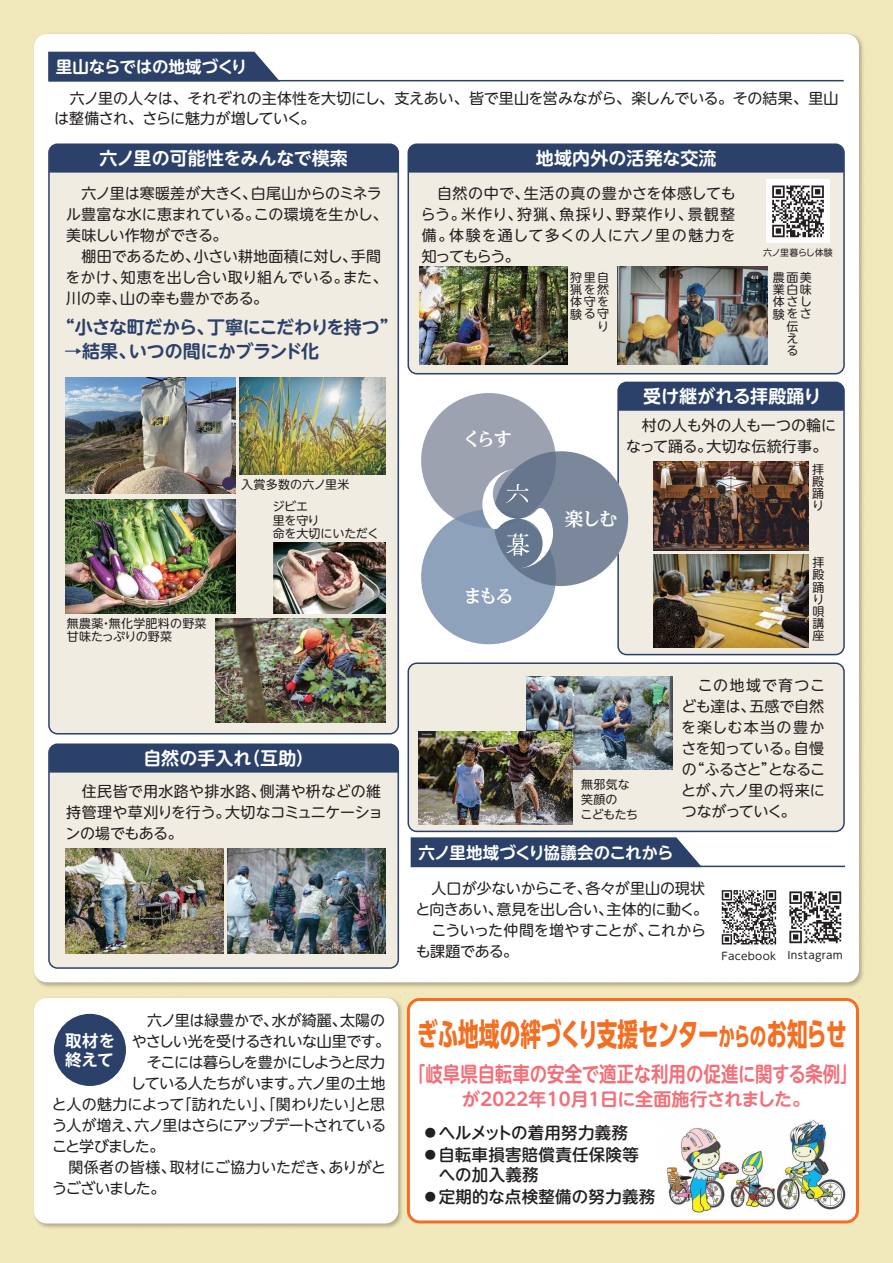
<style>
.page{position:relative;width:893px;height:1263px;background:#f1e9bc}
.page>*{position:absolute;margin:0;border:0;box-sizing:border-box;transform-origin:0 0}
.t1{font:700 31.05px "UD Shin Go Pro";letter-spacing:-.005em;color:#f36e21;scale:.66 1}
.t2{font:700 21px "UD Shin M Go Pro De";color:#f17079;scale:.83 1}
.t3{font:700 18.75px "UD Reimin Pro";letter-spacing:-.125em;color:#fff}
.t4{font:700 18px "UD Shin M Go Pro De";letter-spacing:.005em;color:#fff}
.t5{font:700 18px "UD Shin M Go Pro De";letter-spacing:-.025em;color:#2b4169}
.t6{font:700 18px "UD Shin M Go Pro De";letter-spacing:.01em;color:#f17079}
.t7{font:500 16.5px/19.5px "UD Shin M Go Pro";letter-spacing:.015em;color:#231f20}
.t8{font:700 16.5px "UD Shin M Go Pro De";letter-spacing:-.01em;color:#fff}
.t9{font:700 16.5px "UD Shin M Go Pro De";letter-spacing:-.045em;color:#fff}
.t10{font:15px/21px "UD Shin M Go Pro";letter-spacing:-.015em;color:#231f20}
.t11{font:15px/21px "UD Shin M Go Pro";letter-spacing:.01em;color:#231f20}
.t12{font:15px "UD Shin M Go Pro";letter-spacing:-.05em;color:#231f20}
.t13{font:15px "UD Shin M Go Pro";letter-spacing:-.07em;color:#231f20}
.t14{font:15px "UD Shin M Go Pro";letter-spacing:.015em;color:#231f20}
.t15{font:15px "UD Shin M Go Pro";letter-spacing:-.045em;color:#231f20}
.t16{font:12px/12.1px "UD Shin M Go Pro";color:#231f20}
.t17{font:12px/13.5px "UD Shin M Go Pro";letter-spacing:.025em;color:#231f20}
.t18{font:12px/13.5px "UD Shin M Go Pro";letter-spacing:-.025em;color:#231f20}
.t19{font:12px "UD Shin M Go Pro";letter-spacing:.02em;color:#231f20}
.t20{font:10.5px "UD Shin M Go Pro";letter-spacing:.025em;color:#231f20}
.t21{font:9px "UD Shin M Go Pro";letter-spacing:-.03em;color:#231f20}
.s1{font-size:24.9px}
</style>
<div class="page">
<div style="left:34px;top:34px;width:825px;height:948px;background:#fff;border-radius:13px"></div>
<img style="left:34px;top:997px;width:368px;height:231px">
<div style="left:34px;top:998px;width:364px;height:225px;background:#fff;border-radius:13px"></div>
<div style="left:407px;top:998px;width:452px;height:225px;background:#fff"></div>
<div style="left:618px;top:382px;width:226px;height:273px;background:#f1ece2;border-radius:9px"></div>
<div style="left:617px;top:382px;width:228px;height:273px;border:2px solid #2b4169;border-radius:9px"></div>
<div style="left:618px;top:382px;width:226px;height:29px;background:#2b4169"></div>
<div style="left:49px;top:144px;width:349px;height:590px;background:#f1ece2;border-radius:9px"></div>
<div style="left:48px;top:143px;width:351px;height:591px;border:2px solid #2b4169;border-radius:9px"></div>
<div style="left:49px;top:744px;width:349px;height:224px;background:#f1ece2;border-radius:9px"></div>
<div style="left:48px;top:743px;width:351px;height:226px;border:2px solid #2b4169;border-radius:9px"></div>
<div style="left:408px;top:144px;width:436px;height:230px;background:#f1ece2;border-radius:9px"></div>
<div style="left:408px;top:143px;width:437px;height:231px;border:2px solid #2b4169;border-radius:9px"></div>
<div style="left:408px;top:663px;width:436px;height:168px;background:#f1ece2;border-radius:9px"></div>
<div style="left:408px;top:662px;width:437px;height:170px;border:2px solid #2b4169;border-radius:9px"></div>
<div style="left:55px;top:1014px;width:70px;height:71px;background:#2b4169;border-radius:50%"></div>
<div style="left:54px;top:1014px;width:72px;height:72px;border:2px solid #2b4169;border-radius:50%"></div>
<svg style="left:410px;top:837px;width:292px;height:31px;background:#3c5075"></svg>
<hr style="left:411px;top:866px;width:434px;height:1px;background:#2b4169">
<svg style="left:48px;top:51px;width:232px;height:31px;background:#3d5176"></svg>
<hr style="left:49px;top:80px;width:795px;height:1px;background:#2b4169">
<div style="left:49px;top:144px;width:349px;height:29px;background:#2b4169"></div>
<div style="left:408px;top:144px;width:436px;height:29px;background:#2b4169"></div>
<div style="left:49px;top:744px;width:349px;height:29px;background:#2b4169"></div>
<img style="left:659px;top:1119px;width:187px;height:95px">
<img style="left:66px;top:378px;width:170px;height:115px">
<img style="left:239px;top:378px;width:146px;height:96px">
<img style="left:66px;top:500px;width:170px;height:113px">
<img style="left:273px;top:542px;width:112px;height:71px">
<img style="left:215px;top:618px;width:170px;height:105px">
<img style="left:66px;top:848px;width:157px;height:105px">
<img style="left:227px;top:848px;width:158px;height:105px">
<img style="left:420px;top:267px;width:147px;height:98px">
<img style="left:618px;top:267px;width:150px;height:98px">
<img style="left:654px;top:555px;width:154px;height:92px">
<svg style="left:789px;top:891px;width:52px;height:52px"></svg>
<svg style="left:722px;top:890px;width:54px;height:54px"></svg>
<div style="left:421px;top:393px;width:135px;height:135px;background:#9da2b1;border-radius:50%"></div>
<div style="left:421px;top:509px;width:135px;height:135px;background:#8ea2bb;border-radius:50%"></div>
<svg style="left:493px;top:451px;width:135px;height:135px;background:#798699"></svg>
<svg style="left:482px;top:469px;width:71px;height:99px"></svg>
<div style="left:766px;top:180px;width:64px;height:63px;background:#fff"></div>
<svg style="left:772px;top:186px;width:52px;height:51px"></svg>
<img style="left:654px;top:461px;width:154px;height:90px">
<img style="left:526px;top:676px;width:146px;height:94px">
<img style="left:418px;top:731px;width:155px;height:94px">
<p class="t8" style="left:56px;top:53px;width:193px">里山ならではの地域づくり</p>
<p class="t10" style="left:54px;top:88px;width:786px;line-height:19.5px">　六ノ里の人々は、それぞれの主体性を大切にし、支えあい、皆で里山を営みながら、楽しんでいる。その結果、里山は整備され、さらに魅力が増していく。</p>
<p class="t4" style="left:100px;top:144px;width:250px">六ノ里の可能性をみんなで模索</p>
<p class="t4" style="left:536px;top:144px;width:182px">地域内外の活発な交流</p>
<p class="t10" style="left:65px;top:182px;width:324px">　六ノ里は寒暖差が大きく、白尾山からのミネラル豊富な水に恵まれている。この環境を生かし、美味しい作物ができる。<br>　棚田であるため、小さい耕地面積に対し、手間をかけ、知恵を出し合い取り組んでいる。また、川の幸、山の幸も豊かである。</p>
<p class="t10" style="left:421px;top:182px;width:317px;text-align:justify">　自然の中で、生活の真の豊かさを体感してもらう。米作り、狩猟、魚採り、野菜作り、景観整備。体験を通して多くの人に六ノ里の魅力を知ってもらう。</p>
<p class="t16" style="left:570px;top:271px;width:40px;text-align:right">狩里自猟を然体守を験る守り</p>
<p class="t5" style="left:56px;top:312px;width:343px">“小さな町だから、丁寧にこだわりを持つ”</p>
<p class="t5" style="left:64px;top:336px;width:257px">→結果、いつの間にかブランド化</p>
<p class="t21" style="left:763px;top:245px;width:71px">六ノ里暮らし体験</p>
<p class="t16" style="left:773px;top:271px;width:40px;text-align:center">農面美業白味体さし験をさ伝<br>え<br>る</p>
<p class="t19" style="left:241px;top:474px;width:110px">入賞多数の六ノ里米</p>
<p class="t17" style="left:67px;top:616px;width:141px">無農薬・無化学肥料の野菜甘味たっぷりの野菜</p>
<p class="t18" style="left:272px;top:499px;width:108px">ジビエ<br>里を守り<br>命を大切にいただく</p>
<p class="t4" style="left:143px;top:743px;width:172px">自然の手入れ（互助）</p>
<p class="t11" style="left:66px;top:780px;width:319px">　住民皆で用水路や排水路、側溝や枡などの維持管理や草刈りを行う。大切なコミュニケーションの場でもある。</p>
<p class="t10" style="left:132px;top:1009px;width:255px">　六ノ里は緑豊かで、水が綺麗、太陽の</p>
<p class="t12" style="left:132px;top:1029px;width:260px">やさしい光を受けるきれいな山里です。</p>
<p class="t13" style="left:132px;top:1050px;width:255px">　そこには暮らしを豊かにしようと尽力</p>
<p class="t15" style="left:131px;top:1071px;width:256px">している人たちがいます。六ノ里の土地</p>
<p class="t10" style="left:52px;top:1093px;width:335px">と人の魅力によって「訪れたい」、「関わりたい」と思</p>
<p class="t12" style="left:52px;top:1113px;width:335px">う人が増え、六ノ里はさらにアップデートされている</p>
<p class="t13" style="left:52px;top:1134px;width:114px">こと学びました。</p>
<p class="t14" style="left:53px;top:1155px;width:335px">　関係者の皆様、取材にご協力いただき、ありがと</p>
<p class="t13" style="left:52px;top:1176px;width:115px">うございました。</p>
<p class="t8" style="left:65px;top:1027px;width:52px">取材を</p>
<p class="t8" style="left:65px;top:1046px;width:50px">終えて</p>
<p class="t3" style="left:463px;top:424px;width:51px">くらす</p>
<p class="t3" style="left:463px;top:580px;width:52px">まもる</p>
<p class="t4" style="left:643px;top:381px;width:180px">受け継がれる拝殿踊り</p>
<p class="t3" style="left:565px;top:503px;width:54px">楽しむ</p>
<p class="t10" style="left:626px;top:414px;width:211px">　村の人も外の人も一つの輪になって踊る。大切な伝統行事。</p>
<p class="t16" style="left:812px;top:462px;width:13px;text-align:justify">拝殿踊り</p>
<p class="t16" style="left:812px;top:556px;width:13px">拝殿踊り唄講座</p>
<p class="t16" style="left:580px;top:776px;width:59px;line-height:15px">無邪気な笑顔の<br>こどもたち</p>
<p class="t10" style="left:681px;top:674px;width:146px;text-align:justify">　この地域で育つこども達は、五感で自然を楽しむ本当の豊かさを知っている。自慢の“ふるさと”となることが、六ノ里の将来につながっていく。</p>
<p class="t9" style="left:418px;top:839px;width:257px">六ノ里地域づくり協議会のこれから</p>
<p class="t10" style="left:415px;top:877px;width:294px">　人口が少ないからこそ、各々が里山の現状と向きあい、意見を出し合い、主体的に動く。　こういった仲間を増やすことが、これからも課題である。</p>
<p class="t20" style="left:721px;top:947px;width:56px">Facebook</p>
<p class="t20" style="left:787px;top:947px;width:57px">Instagram</p>
<h1 class="t1" style="left:417px;top:1008px;width:652px">ぎふ地域の絆づくり支援センター<span class="s1">からの</span>お知らせ</h1>
<h2 class="t2" style="left:408px;top:1056px;width:544px">「岐阜県自転車の安全で適正な利用の促進に関する条例」</h2>
<p class="t6" style="left:462px;top:1084px;width:349px">が2022年10月1日に全面施行されました。</p>
<p class="t7" style="left:422px;top:1122px;width:208px">●ヘルメットの着用努力義務</p>
<p class="t7" style="left:422px;top:1144px;width:218px">●自転車損害賠償責任保険等　への加入義務</p>
<p class="t7" style="left:422px;top:1186px;width:235px">●定期的な点検整備の努力義務</p>
</div>
